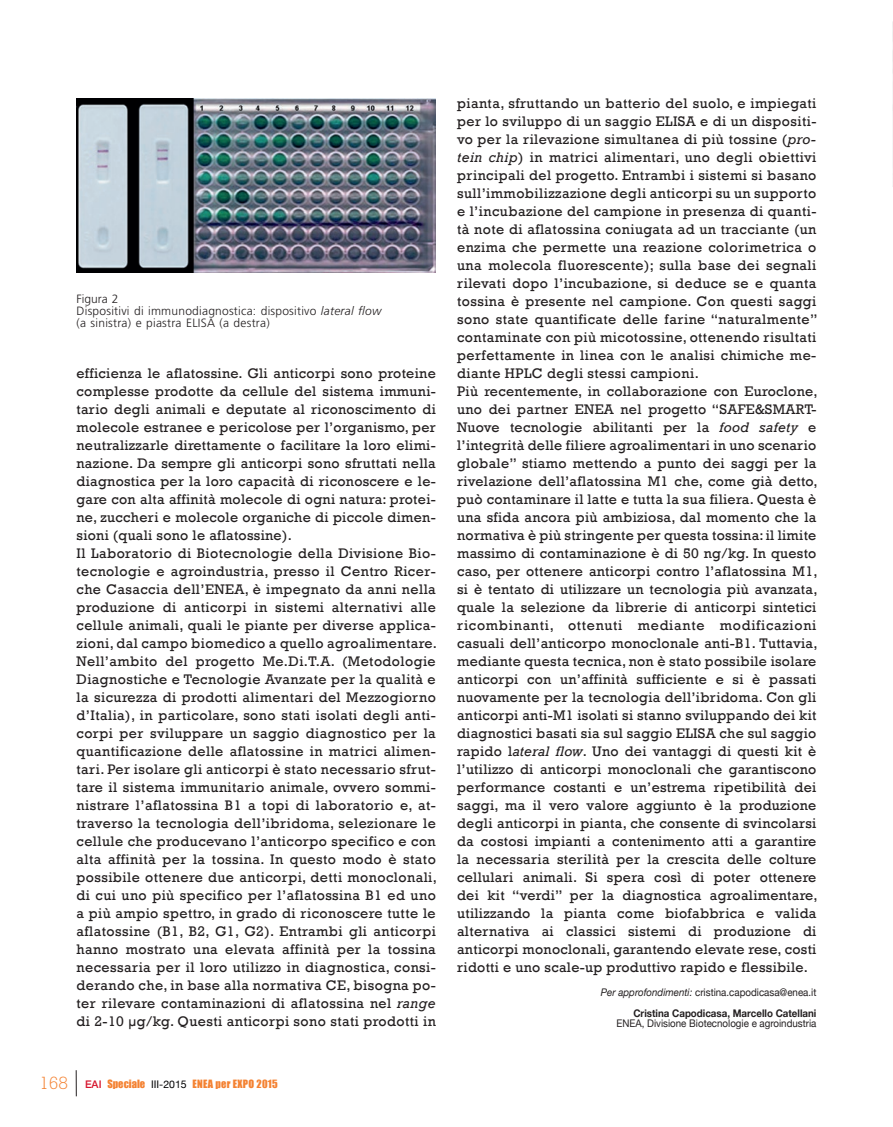
<style>
.page{position:relative;width:893px;height:1127px;background:#fff}
.page>*{position:absolute;margin:0;border:0;box-sizing:border-box;transform-origin:0 0}
.t1{font:14.25px/18px "Rockwell";letter-spacing:.03em;color:#231f20}
.t2{font:300 12px/12px "Frutiger LT Std";letter-spacing:.02em;color:#231f20}
.t3{font:300 12px "Frutiger";color:#231f20}
.t4{font:700 10.5px/21px "Helvetica Neue";color:#231f20;text-align:right;scale:.93 1}
.t5{font:10.5px "Helvetica Neue";color:#231f20;scale:.93 1}
.t6{font:10.5px "Impact";letter-spacing:.025em;color:#f48232}
.s1{font-style:italic}
.s2{font-family:"Rockwell Std";font-weight:300;font-size:18px}
.s3{font-family:"Helvetica Neue";font-weight:500;color:#d7162e}
.s4{font-family:"Helvetica Neue";color:#000002}
.s5{font-weight:400;font-style:italic}
.s6{font-weight:400}
</style>
<div class="page">
<svg style="left:76px;top:1070px;width:1px;height:26px"></svg>
<img style="left:77px;top:98px;width:358px;height:174px">
<hr style="left:892px;top:0;width:1px;height:43px;background:#60bb48">
<img style="left:892px;top:21px;width:1px;height:166px">
<p class="t3" style="left:77px;top:292px;width:44px">Figura 2</p>
<p class="t2" style="left:77px;top:305px;width:306px">Dispositivi di immunodiagnostica: dispositivo <span class="s1">lateral flow </span>(a sinistra) e piastra ELISA (a destra)</p>
<p class="t1" style="left:77px;top:364px;width:362px">efficienza le aflatossine. Gli anticorpi sono proteine complesse prodotte da cellule del sistema immuni&shy;tario degli animali e deputate al riconoscimento di molecole estranee e pericolose per l’organismo, per neutralizzarle direttamente o facilitare la loro elimi&shy;nazione. Da sempre gli anticorpi sono sfruttati nella diagnostica per la loro capacità di riconoscere e le&shy;gare con alta affinità molecole di ogni natura: protei&shy;ne, zuccheri e molecole organiche di piccole dimen&shy;sioni (quali sono le aflatossine).<br>Il Laboratorio di Biotecnologie della Divisione Bio&shy;tecnologie e agroindustria, presso il Centro Ricer&shy;che Casaccia dell’ENEA, è impegnato da anni nella produzione di anticorpi in sistemi alternativi alle cellule animali, quali le piante per diverse applica&shy;zioni, dal campo biomedico a quello agroalimentare.<br>Nell’ambito del progetto Me.Di.T.A. (Metodologie Diagnostiche e Tecnologie Avanzate per la qualità e la sicurezza di prodotti alimentari del Mezzogiorno d’Italia), in particolare, sono stati isolati degli anti&shy;corpi per sviluppare un saggio diagnostico per la quantificazione delle aflatossine in matrici alimen&shy;tari. Per isolare gli anticorpi è stato necessario sfrut&shy;tare il sistema immunitario animale, ovvero sommi&shy;nistrare l’aflatossina B1 a topi di laboratorio e, at&shy;traverso la tecnologia dell’ibridoma, selezionare le cellule che producevano l’anticorpo specifico e con alta affinità per la tossina. In questo modo è stato possibile ottenere due anticorpi, detti monoclonali, di cui uno più specifico per l’aflatossina B1 ed uno a più ampio spettro, in grado di riconoscere tutte le aflatossine (B1, B2, G1, G2). Entrambi gli anticorpi hanno mostrato una elevata affinità per la tossina necessaria per il loro utilizzo in diagnostica, consi&shy;derando che, in base alla normativa CE, bisogna po&shy;ter rilevare contaminazioni di aflatossina nel <span class="s1">range </span>di 2-10 µg/kg. Questi anticorpi sono stati prodotti in</p>
<p class="t6" style="left:39px;top:1076px;width:240px"><span class="s2">168</span> <span class="s3">EAI</span> Speciale <span class="s4">III-2015</span> ENEA per EXPO 2015</p>
<p class="t1" style="left:457px;top:94px;width:362px">pianta, sfruttando un batterio del suolo, e impiegati per lo sviluppo di un saggio ELISA e di un dispositi&shy;vo per la rilevazione simultanea di più tossine (<span class="s1">pro&shy;tein chip</span>) in matrici alimentari, uno degli obiettivi principali del progetto. Entrambi i sistemi si basano sull’immobilizzazione degli anticorpi su un supporto e l’incubazione del campione in presenza di quanti&shy;tà note di aflatossina coniugata ad un tracciante (un enzima che permette una reazione colorimetrica o una molecola fluorescente); sulla base dei segnali rilevati dopo l’incubazione, si deduce se e quanta tossina è presente nel campione. Con questi saggi sono state quantificate delle farine “naturalmente” contaminate con più micotossine, ottenendo risultati perfettamente in linea con le analisi chimiche me&shy;diante HPLC degli stessi campioni.<br>Più recentemente, in collaborazione con Euroclone, uno dei partner ENEA nel progetto “SAFE&amp;SMART-Nuove tecnologie abilitanti per la <span class="s1">food safety</span> e l’integrità delle filiere agroalimentari in uno scenario globale” stiamo mettendo a punto dei saggi per la rivelazione dell’aflatossina M1 che, come già detto, può contaminare il latte e tutta la sua filiera. Questa è una sfida ancora più ambiziosa, dal momento che la normativa è più stringente per questa tossina: il limite massimo di contaminazione è di 50 ng/kg. In questo caso, per ottenere anticorpi contro l’aflatossina M1, si è tentato di utilizzare un tecnologia più avanzata, quale la selezione da librerie di anticorpi sintetici ricombinanti, ottenuti mediante modificazioni casuali dell’anticorpo monoclonale anti-B1. Tuttavia, mediante questa tecnica, non è stato possibile isolare anticorpi con un’affinità sufficiente e si è passati nuovamente per la tecnologia dell’ibridoma. Con gli anticorpi anti-M1 isolati si stanno sviluppando dei kit diagnostici basati sia sul saggio ELISA che sul saggio rapido l<span class="s1">ateral flow</span>. Uno dei vantaggi di questi kit è l’utilizzo di anticorpi monoclonali che garantiscono performance costanti e un’estrema ripetibilità dei saggi, ma il vero valore aggiunto è la produzione degli anticorpi in pianta, che consente di svincolarsi da costosi impianti a contenimento atti a garantire la necessaria sterilità per la crescita delle colture cellulari animali. Si spera così di poter ottenere dei kit “verdi” per la diagnostica agroalimentare, utilizzando la pianta come biofabbrica e valida alternativa ai classici sistemi di produzione di anticorpi monoclonali, garantendo elevate rese, costi ridotti e uno scale-up produttivo rapido e flessibile.</p>
<p class="t4" style="left:601px;top:982px;width:233px"><span class="s5">Per approfondimenti:</span> <span class="s6">cristina.capodicasa@enea.it<br></span>Cristina Capodicasa, Marcello Catellani</p>
<p class="t5" style="left:616px;top:1016px;width:216px">ENEA, Divisione Biotecnologie e agroindustria</p>
</div>
